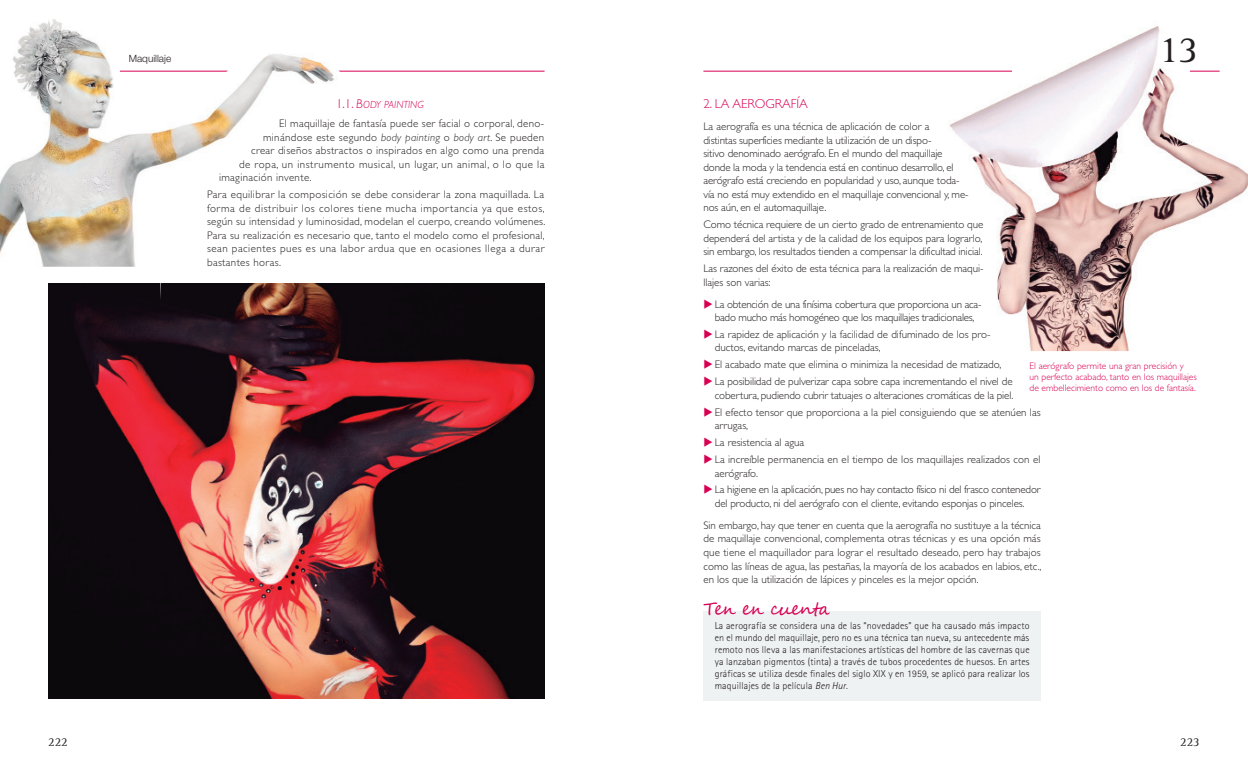
<style>
.page{position:relative;width:1248px;height:780px;background:#fff}
.page>*{position:absolute;margin:0;border:0;box-sizing:border-box;transform-origin:0 0}
.t1{font:38px "Rotis Serif Std";color:#231f20}
._2_INSERTABLES{font:17.8px "Segoe Script";letter-spacing:-.035em;color:#d80053}
._0_TITULO_1{font:300 13px "Gill Sans Std";color:#d80053}
.t2{font:12.5px "Rotis Serif Std";color:#231f20}
._0_TEXTO{font:300 11px/13.5px "Gill Sans Std";letter-spacing:-.005em;color:#231f20}
._0_TEXTO-2{font:300 11px "Gill Sans Std";letter-spacing:.03em;color:#231f20}
._0_TEXTO-3{font:300 11px "Gill Sans Std";letter-spacing:.045em;color:#231f20}
._0_TEXTO-4{font:300 11px "Gill Sans Std";letter-spacing:.025em;color:#231f20}
._0_TITULO_2{font:10.4px "Gill Sans Std Light Italic SC800";color:#d80053}
._2_INSERTABLES-2{font:300 10px/12px "Rotis Sans Serif Std";letter-spacing:.01em;color:#231f20;text-align:justify}
.t3{font:300 10px "Helvetica Neue LT Std";color:#231f20}
._1_PIE_DE_FOTO{font:300 9.5px/11px "Gill Sans Std";color:#d80053}
.s1{font-family:"Gill Sans Std Light SC800";font-size:13px}
.s2{font-size:13px}
.s3{font-style:italic}
.s4{color:#d80053}
</style>
<div class="page">
<hr style="left:28px;top:71px;width:516px;height:1px;background:#d80053">
<hr style="left:703px;top:71px;width:516px;height:1px;background:#d80053">
<img style="left:48px;top:283px;width:496px;height:416px">
<img style="left:941px;top:26px;width:306px;height:325px">
<div style="left:703px;top:611px;width:337px;height:89px;background:#eff2f3"></div>
<img style="left:0;top:19px;width:341px;height:281px">
<p class="t3" style="left:129px;top:53px;width:44px">Maquillaje</p>
<p class="_0_TITULO_2" style="left:336px;top:99px;width:89px"><span class="s1">1.1.</span> <span class="s2">B</span>ODY PAINTING</p>
<p class="_0_TEXTO-4" style="left:279px;top:117px;width:267px">El maquillaje de fantasía puede ser facial o corporal, deno-</p>
<p class="_0_TEXTO-2" style="left:263px;top:131px;width:283px">minándose este segundo <span class="s3">body painting</span> o <span class="s3">body art</span>. Se pueden</p>
<p class="_0_TEXTO-2" style="left:251px;top:144px;width:294px">crear diseños abstractos o inspirados en algo como una prenda</p>
<p class="_0_TEXTO-3" style="left:239px;top:158px;width:307px">de ropa, un instrumento musical, un lugar, un animal, o lo que la</p>
<p class="_0_TEXTO-2" style="left:219px;top:171px;width:94px">imaginación invente.</p>
<p class="_0_TEXTO" style="left:207px;top:188px;width:340px;text-align:justify">Para equilibrar la composición se debe considerar la zona maquillada. La forma de distribuir los colores tiene mucha importancia ya que estos, según su intensidad y luminosidad, modelan el cuerpo, creando volúmenes.<br>Para su realización es necesario que, tanto el modelo como el profesional, sean pacientes pues es una labor ardua que en ocasiones llega a durar bastantes horas.</p>
<p class="t1" style="left:1158px;top:28px;width:41px">13</p>
<p class="_0_TITULO_1" style="left:703px;top:96px;width:106px">2. LA AEROGRAFÍA</p>
<p class="_0_TEXTO" style="left:703px;top:120px;width:267px">La aerografía es una técnica de aplicación de color a<br>distintas superficies mediante la utilización de un dispo-<br>sitivo denominado aerógrafo. En el mundo del maquillaje donde la moda y la tendencia está en continuo desarrollo, el aerógrafo está creciendo en popularidad y uso, aunque toda&shy;vía no está muy extendido en el maquillaje convencional y, me&shy;nos aún, en el automaquillaje.</p>
<p class="_0_TEXTO" style="left:703px;top:218px;width:281px;text-align:justify">Como técnica requiere de un cierto grado de entrenamiento que dependerá del artista y de la calidad de los equipos para lograrlo, sin embargo, los resultados tienden a compensar la dificultad inicial.</p>
<p class="_0_TEXTO" style="left:703px;top:262px;width:282px">Las razones del éxito de esta técnica para la realización de maqui&shy;llajes son varias:</p>
<p class="_0_TEXTO" style="left:703px;top:297px;width:280px;text-align:center"><span class="s4">◆</span> La obtención de una finísima cobertura que proporciona un aca&shy;bado mucho más homogéneo que los maquillajes tradicionales,</p>
<p class="_0_TEXTO" style="left:714px;top:327px;width:277px;text-indent:-11px"><span class="s4">◆</span> La rapidez de aplicación y la facilidad de difuminado de los pro&shy;ductos, evitando marcas de pinceladas,</p>
<p class="_0_TEXTO" style="left:703px;top:358px;width:299px"><span class="s4">◆</span> El acabado mate que elimina o minimiza la necesidad de matizado,</p>
<p class="_0_TEXTO" style="left:703px;top:375px;width:311px;text-align:right"><span class="s4">◆</span> La posibilidad de pulverizar capa sobre capa incrementando el nivel de cobertura, pudiendo cubrir tatuajes o alteraciones cromáticas de la piel.</p>
<p class="_0_TEXTO" style="left:714px;top:405px;width:327px;text-indent:-11px"><span class="s4">◆</span> El efecto tensor que proporciona a la piel consiguiendo que se atenúen las arrugas,</p>
<p class="_0_TEXTO" style="left:703px;top:436px;width:102px"><span class="s4">◆</span> La resistencia al agua</p>
<p class="_0_TEXTO" style="left:714px;top:452px;width:327px;text-indent:-11px"><span class="s4">◆</span> La increíble permanencia en el tiempo de los maquillajes realizados con el aerógrafo.</p>
<p class="_0_TEXTO" style="left:703px;top:483px;width:338px;text-align:center"><span class="s4">◆</span> La higiene en la aplicación, pues no hay contacto físico ni del frasco contenedor del producto, ni del aerógrafo con el cliente, evitando esponjas o pinceles.</p>
<p class="_0_TEXTO" style="left:703px;top:518px;width:339px;text-align:justify">Sin embargo, hay que tener en cuenta que la aerografía no sustituye a la técnica de maquillaje convencional, complementa otras técnicas y es una opción más que tiene el maquillador para lograr el resultado deseado, pero hay trabajos como las líneas de agua, las pestañas, la mayoría de los acabados en labios, etc., en los que la utilización de lápices y pinceles es la mejor opción.</p>
<p class="_1_PIE_DE_FOTO" style="left:1029px;top:360px;width:169px">El aerógrafo permite una gran precisión y<br>un perfecto acabado, tanto en los maquillajes de embellecimiento como en los de fantasía.</p>
<p class="_2_INSERTABLES" style="left:703px;top:594px;width:128px">Ten en cuenta</p>
<p class="_2_INSERTABLES-2" style="left:714px;top:619px;width:316px">La aerografía se considera una de las “novedades” que ha causado más impacto en el mundo del maquillaje, pero no es una técnica tan nueva, su antecedente más remoto nos lleva a las manifestaciones artísticas del hombre de las cavernas que ya lanzaban pigmentos (tinta) a través de tubos procedentes de huesos. En artes gráficas se utiliza desde finales del siglo XIX y en 1959, se aplicó para realizar los maquillajes de la película <span class="s3">Ben Hur</span>.</p>
<p class="t2" style="left:48px;top:734px;width:21px">222</p>
<p class="t2" style="left:1180px;top:734px;width:21px">223</p>
</div>
